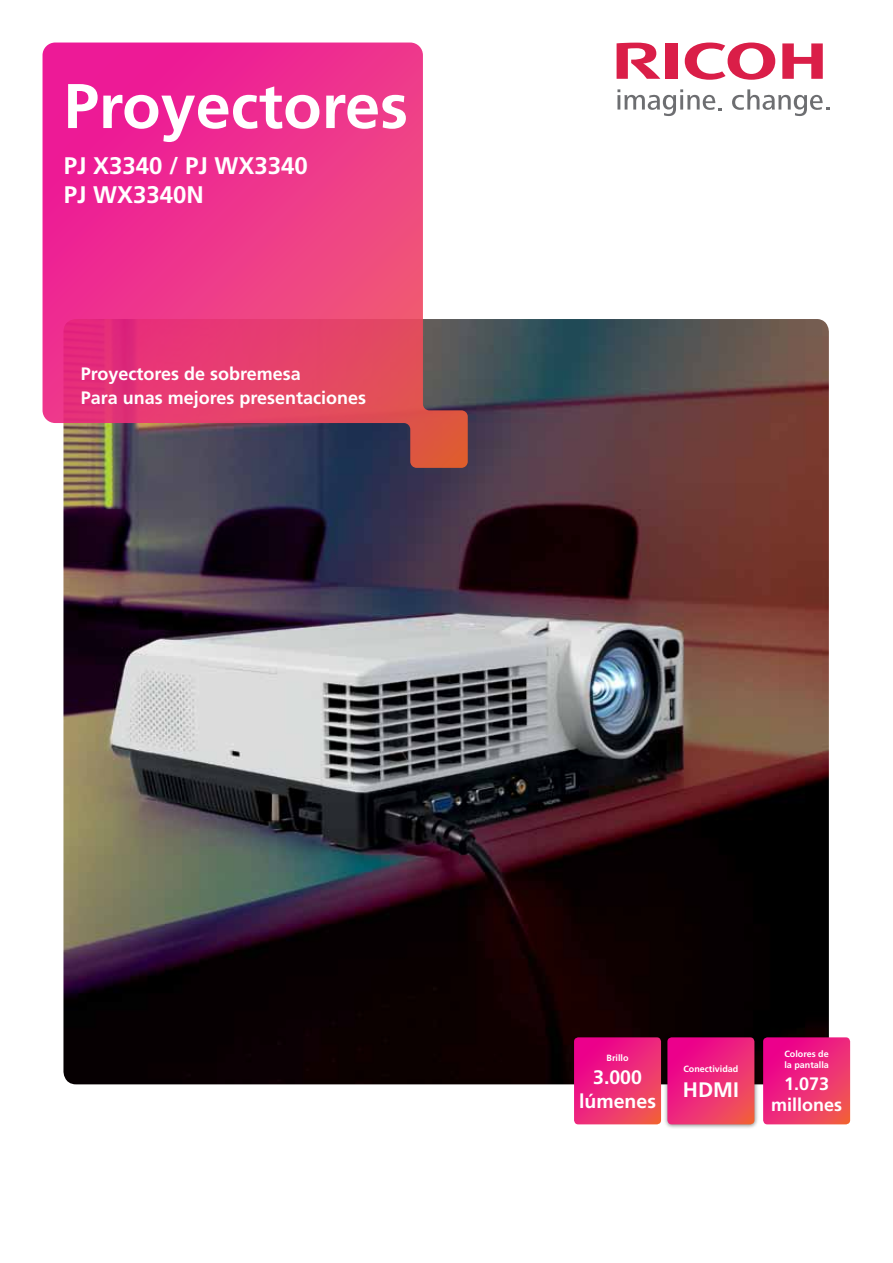
<style>
.page{position:relative;width:893px;height:1263px;background:#fff}
.page>*{position:absolute;margin:0;border:0;box-sizing:border-box;transform-origin:0 0}
.t1{font:700 63px "Frutiger";color:#fff}
.t2{font:700 24px/28.8px "Frutiger";color:#fff}
.t3{font:700 21px "Frutiger";color:#fff}
.t4{font:700 19.5px/23.4px "Frutiger";color:#fff;text-align:center}
.t5{font:700 18px/24px "Frutiger";color:#fff}
.t6{font:700 9px/10.8px "Frutiger";color:#fff}
</style>
<div class="page">
<img style="left:63px;top:319px;width:766px;height:765px">
<svg style="left:43px;top:43px;width:425px;height:425px;background:#db4687"></svg>
<svg style="left:574px;top:1037px;width:87px;height:87px;background:#ec2777"></svg>
<svg style="left:763px;top:1037px;width:87px;height:87px;background:#ec2877"></svg>
<div style="left:663px;top:1033px;width:96px;height:96px;background:#000;opacity:.5"></div>
<svg style="left:667px;top:1037px;width:87px;height:87px;background:#eb2777"></svg>
<svg style="left:685px;top:43px;width:90px;height:37px"></svg>
<svg style="left:782px;top:43px;width:41px;height:36px"></svg>
<div style="left:666px;top:43px;width:12px;height:36px;background:#da1e48"></div>
<svg style="left:617px;top:43px;width:43px;height:36px"></svg>
<svg style="left:617px;top:89px;width:105px;height:27px"></svg>
<svg style="left:732px;top:89px;width:97px;height:27px"></svg>
<h1 class="t1" style="left:64px;top:69px;width:346px">Proyectores</h1>
<h2 class="t2" style="left:64px;top:151px;width:246px">PJ X3340 / PJ WX3340<br>PJ WX3340N</h2>
<p class="t5" style="left:81px;top:362px;width:287px">Proyectores de sobremesa<br>Para unas mejores presentaciones</p>
<p class="t6" style="left:606px;top:1052px;width:24px">Brillo</p>
<p class="t4" style="left:579px;top:1066px;width:78px">3.000 lúmenes</p>
<p class="t6" style="left:683px;top:1063px;width:57px">Conectividad</p>
<p class="t3" style="left:683px;top:1077px;width:57px">HDMI</p>
<p class="t6" style="left:784px;top:1049px;width:46px">Colores de la pantalla</p>
<p class="t5" style="left:771px;top:1073px;width:73px;line-height:21.6px;text-align:center">1.073 millones</p>
</div>
